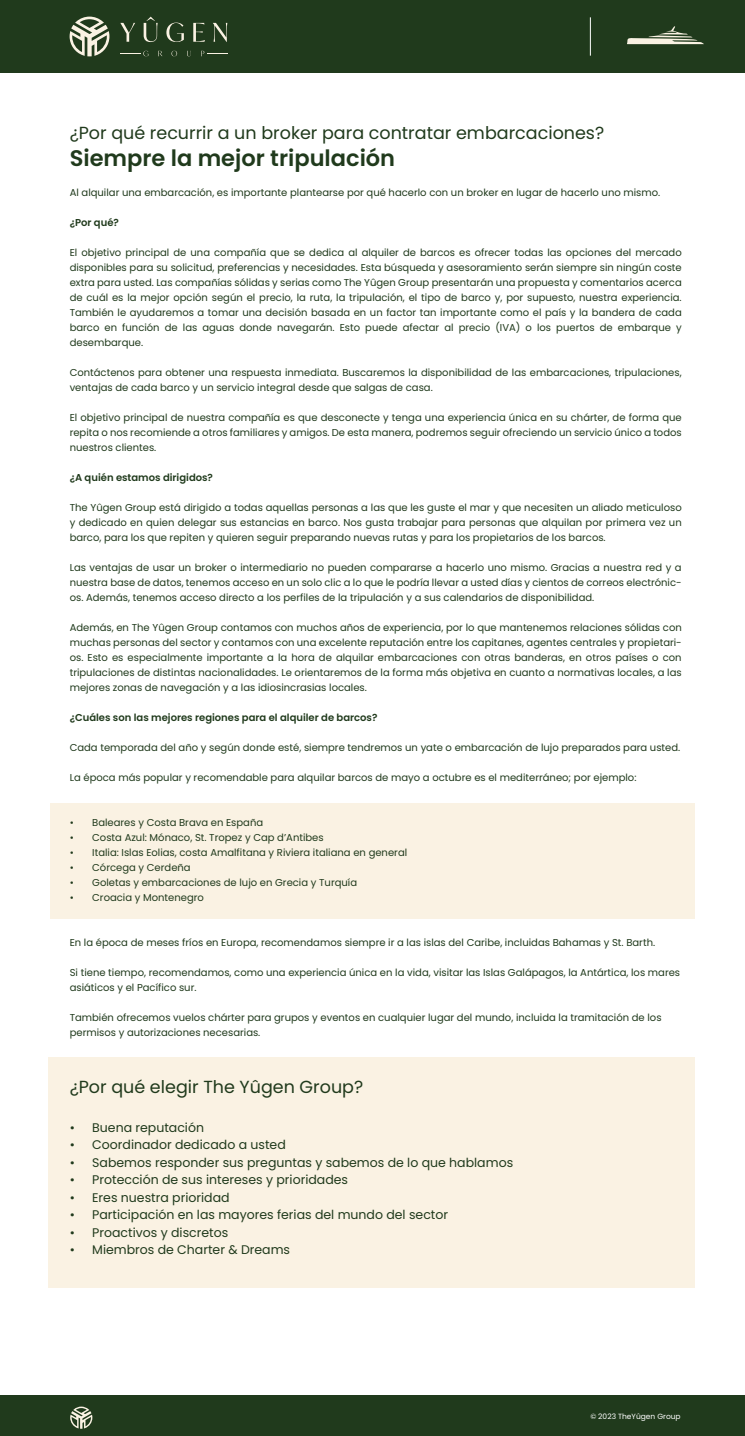
<style>
.page{position:relative;width:745px;height:1436px;background:#fff}
.page>*{position:absolute;margin:0;border:0;box-sizing:border-box;transform-origin:0 0}
.t1{font:600 22.5px "Poppins";color:#203a1c}
.t2{font:17.5px "Poppins";color:#203a1c}
.t3{font:12.5px "Poppins";color:#203a1c}
.t4{font:10px/15px "Poppins";color:#203a1c;text-align:justify}
.t5{font:600 10px "Poppins";color:#203a1c}
.t6{font:7.5px "Poppins";color:#fff}
</style>
<div class="page">
<div style="left:48px;top:1057px;width:646px;height:230px;background:#faf2e3"></div>
<div style="left:50px;top:803px;width:644px;height:116px;background:#faf2e3"></div>
<div style="left:0;top:0;width:744px;height:73px;background:#203a1c"></div>
<svg style="left:120px;top:23px;width:15px;height:19px"></svg>
<svg style="left:143px;top:17px;width:14px;height:25px"></svg>
<svg style="left:166px;top:23px;width:18px;height:19px"></svg>
<svg style="left:193px;top:23px;width:12px;height:19px"></svg>
<svg style="left:213px;top:23px;width:14px;height:19px"></svg>
<svg style="left:158px;top:51px;width:4px;height:5px"></svg>
<svg style="left:171px;top:51px;width:6px;height:5px"></svg>
<svg style="left:120px;top:51px;width:28px;height:5px"></svg>
<svg style="left:201px;top:51px;width:26px;height:5px"></svg>
<svg style="left:70px;top:17px;width:39px;height:39px"></svg>
<div style="left:0;top:1395px;width:744px;height:41px;background:#203a1c"></div>
<svg style="left:70px;top:1406px;width:22px;height:22px"></svg>
<svg style="left:627px;top:26px;width:76px;height:18px"></svg>
<hr style="left:589px;top:17px;width:1px;height:39px;background:#fff">
<h2 class="t2" style="left:70px;top:123px;width:535px">¿Por qué recurrir a un broker para contratar embarcaciones?</h2>
<h1 class="t1" style="left:70px;top:145px;width:327px">Siempre la mejor tripulación</h1>
<p class="t4" style="left:70px;top:185px;width:591px">Al alquilar una embarcación, es importante plantearse por qué hacerlo con un broker en lugar de hacerlo uno mismo.</p>
<p class="t5" style="left:70px;top:217px;width:51px">¿Por qué?</p>
<p class="t4" style="left:70px;top:245px;width:613px">El objetivo principal de una compañía que se dedica al alquiler de barcos es ofrecer todas las opciones del mercado disponibles para su solicitud, preferencias y necesidades. Esta búsqueda y asesoramiento serán siempre sin ningún coste extra para usted. Las compañías sólidas y serias como The Yûgen Group presentarán una propuesta y comentarios acerca de cuál es la mejor opción según el precio, la ruta, la tripulación, el tipo de barco y, por supuesto, nuestra experiencia.<br>También le ayudaremos a tomar una decisión basada en un factor tan importante como el país y la bandera de cada barco en función de las aguas donde navegarán. Esto puede afectar al precio (IVA) o los puertos de embarque y desembarque.</p>
<p class="t4" style="left:70px;top:365px;width:613px">Contáctenos para obtener una respuesta inmediata. Buscaremos la disponibilidad de las embarcaciones, tripulaciones, ventajas de cada barco y un servicio integral desde que salgas de casa.</p>
<p class="t4" style="left:70px;top:410px;width:613px">El objetivo principal de nuestra compañía es que desconecte y tenga una experiencia única en su chárter, de forma que repita o nos recomiende a otros familiares y amigos. De esta manera, podremos seguir ofreciendo un servicio único a todos nuestros clientes.</p>
<p class="t5" style="left:70px;top:472px;width:145px">¿A quién estamos dirigidos?</p>
<p class="t4" style="left:70px;top:500px;width:613px">The Yûgen Group está dirigido a todas aquellas personas a las que les guste el mar y que necesiten un aliado meticuloso y dedicado en quien delegar sus estancias en barco. Nos gusta trabajar para personas que alquilan por primera vez un barco, para los que repiten y quieren seguir preparando nuevas rutas y para los propietarios de los barcos.</p>
<p class="t4" style="left:70px;top:560px;width:613px">Las ventajas de usar un broker o intermediario no pueden compararse a hacerlo uno mismo. Gracias a nuestra red y a nuestra base de datos, tenemos acceso en un solo clic a lo que le podría llevar a usted días y cientos de correos electrónic&shy;os. Además, tenemos acceso directo a los perfiles de la tripulación y a sus calendarios de disponibilidad.</p>
<p class="t4" style="left:70px;top:620px;width:613px">Además, en The Yûgen Group contamos con muchos años de experiencia, por lo que mantenemos relaciones sólidas con muchas personas del sector y contamos con una excelente reputación entre los capitanes, agentes centrales y propietari&shy;os. Esto es especialmente importante a la hora de alquilar embarcaciones con otras banderas, en otros países o con tripulaciones de distintas nacionalidades. Le orientaremos de la forma más objetiva en cuanto a normativas locales, a las mejores zonas de navegación y a las idiosincrasias locales.</p>
<p class="t5" style="left:70px;top:712px;width:309px">¿Cuáles son las mejores regiones para el alquiler de barcos?</p>
<p class="t4" style="left:70px;top:740px;width:611px">Cada temporada del año y según donde esté, siempre tendremos un yate o embarcación de lujo preparados para usted.</p>
<p class="t4" style="left:70px;top:770px;width:568px">La época más popular y recomendable para alquilar barcos de mayo a octubre es el mediterráneo; por ejemplo:</p>
<p class="t4" style="left:70px;top:815px;width:195px">• Baleares y Costa Brava en España</p>
<p class="t4" style="left:70px;top:830px;width:255px">• Costa Azul: Mónaco, St. Tropez y Cap d’Antibes</p>
<p class="t4" style="left:70px;top:845px;width:339px">• Italia: Islas Eolias, costa Amalfitana y Riviera italiana en general</p>
<p class="t4" style="left:70px;top:860px;width:122px">• Córcega y Cerdeña</p>
<p class="t4" style="left:70px;top:875px;width:289px">• Goletas y embarcaciones de lujo en Grecia y Turquía</p>
<p class="t4" style="left:70px;top:890px;width:136px">• Croacia y Montenegro</p>
<p class="t4" style="left:70px;top:935px;width:586px">En la época de meses fríos en Europa, recomendamos siempre ir a las islas del Caribe, incluidas Bahamas y St. Barth.</p>
<p class="t4" style="left:70px;top:965px;width:611px">Si tiene tiempo, recomendamos, como una experiencia única en la vida, visitar las Islas Galápagos, la Antártica, los mares asiáticos y el Pacífico sur.</p>
<p class="t4" style="left:70px;top:1010px;width:593px">También ofrecemos vuelos chárter para grupos y eventos en cualquier lugar del mundo, incluida la tramitación de los permisos y autorizaciones necesarias.</p>
<h2 class="t2" style="left:70px;top:1077px;width:295px">¿Por qué elegir The Yûgen Group?</h2>
<p class="t3" style="left:70px;top:1120px;width:136px">• Buena reputación</p>
<p class="t3" style="left:70px;top:1137px;width:217px">• Coordinador dedicado a usted</p>
<p class="t3" style="left:70px;top:1155px;width:444px">• Sabemos responder sus preguntas y sabemos de lo que hablamos</p>
<p class="t3" style="left:70px;top:1172px;width:280px">• Protección de sus intereses y prioridades</p>
<p class="t3" style="left:70px;top:1190px;width:161px">• Eres nuestra prioridad</p>
<p class="t3" style="left:70px;top:1207px;width:380px">• Participación en las mayores ferias del mundo del sector</p>
<p class="t3" style="left:70px;top:1225px;width:160px">• Proactivos y discretos</p>
<p class="t3" style="left:70px;top:1242px;width:222px">• Miembros de Charter &amp; Dreams</p>
<p class="t6" style="left:590px;top:1412px;width:92px">© 2023 TheYûgen Group</p>
</div>
